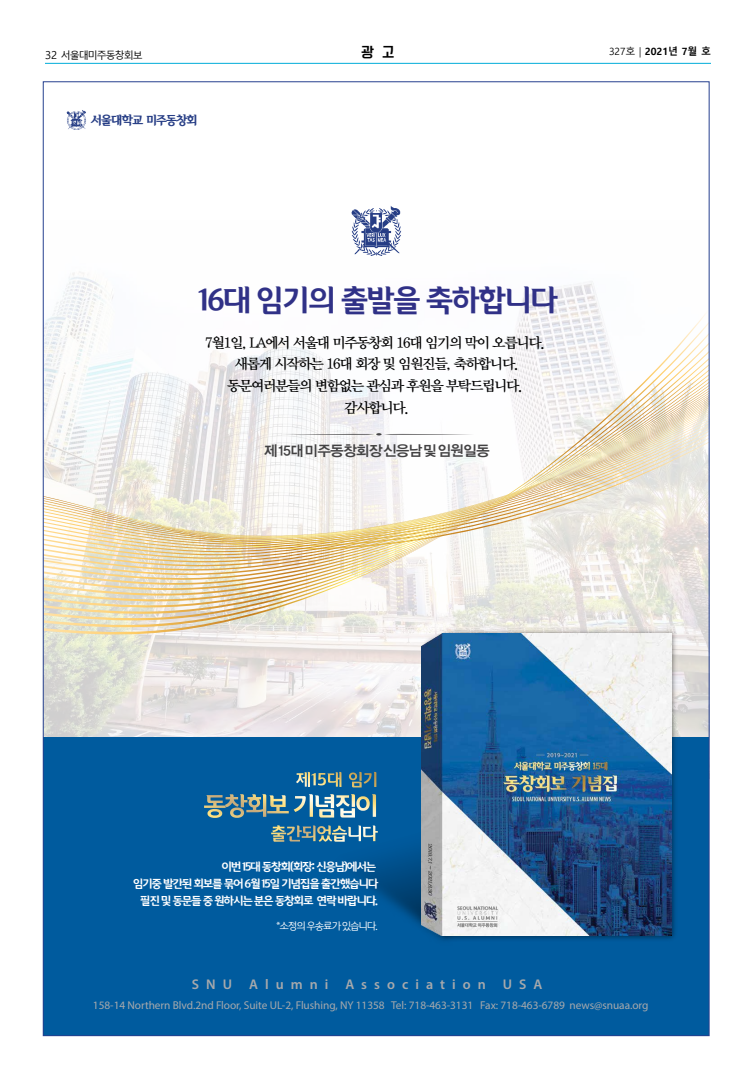
<style>
.page{position:relative;width:756px;height:1080px;background:#fff}
.page>*{position:absolute;margin:0;border:0;box-sizing:border-box;transform-origin:0 0}
.t1{font:700 29.8px "Auction Gothic";letter-spacing:-.075em;color:#303187}
.t2{font:14.5px "YDIYGO140 KS Cpc EUC H";letter-spacing:-.11em;color:#434243}
.t3{font:14.3px/21.5px "YDIY Mj O340";letter-spacing:-.1em;color:#000;text-align:center}
.t4{font:600 14.1px "Myriad Pro";letter-spacing:.5em;color:#a7a9ac}
.t5{font:13px "Korean YNSJG4 R";color:#000}
.t6{font:12.2px "Korean AMJ E";letter-spacing:-.1em;color:#263d85}
.t7{font:11.3px "Myriad Pro";letter-spacing:-.005em;color:#a7a9ac}
.t8{font:700 11.2px/17.1px "Auction Gothic";letter-spacing:-.11em;color:#fff;text-align:right}
.t9{font:700 10px "Malgun Gothic";color:#000}
.t10{font:300 10px "Auction Gothic";letter-spacing:-.11em;color:#fff}
.t11{font:10px "Malgun Gothic";letter-spacing:-.1em;color:#000}
.s1{font-size:11px}
.s2{font-weight:400}
</style>
<div class="page">
<hr style="left:45px;top:63px;width:666px;height:1px;background:#00acd9">
<img style="left:45px;top:273px;width:663px;height:464px">
<div style="left:43px;top:737px;width:666px;height:299px;background:#005b9e"></div>
<img style="left:351px;top:206px;width:51px;height:50px">
<img style="left:66px;top:110px;width:20px;height:20px">
<img style="left:308px;top:771px;width:83px;height:132px">
<img style="left:391px;top:598px;width:317px;height:343px">
<img style="left:422px;top:634px;width:250px;height:301px">
<svg style="left:204px;top:794px;width:172px;height:24px"></svg>
<svg style="left:296px;top:772px;width:45px;height:15px"></svg>
<svg style="left:349px;top:772px;width:27px;height:15px"></svg>
<svg style="left:45px;top:358px;width:663px;height:189px"></svg>
<svg style="left:45px;top:505px;width:455px;height:98px"></svg>
<svg style="left:45px;top:510px;width:445px;height:99px"></svg>
<svg style="left:45px;top:517px;width:432px;height:98px"></svg>
<svg style="left:45px;top:524px;width:419px;height:98px"></svg>
<svg style="left:45px;top:530px;width:407px;height:99px"></svg>
<svg style="left:45px;top:538px;width:392px;height:98px"></svg>
<svg style="left:437px;top:309px;width:271px;height:229px"></svg>
<svg style="left:271px;top:825px;width:107px;height:17px"></svg>
<p class="t11" style="left:45px;top:49px;width:99px"><span class="s1">32</span> 서울대미주동창회보</p>
<p class="t5" style="left:362px;top:46px;width:34px">광 고</p>
<p class="t9" style="left:609px;top:46px;width:103px"><span class="s2">327호 |</span> 2021년 7월 호</p>
<p class="t6" style="left:91px;top:113px;width:108px">서울대학교 미주동창회</p>
<h1 class="t1" style="left:198px;top:285px;width:361px">16대 임기의 출발을 축하합니다</h1>
<p class="t3" style="left:205px;top:332px;width:343px">7월1일, LA에서 서울대 미주동창회 16대 임기의 막이 오릅니다. 새롭게 시작하는 16대 회장 및 임원진들, 축하합니다. 동문여러분들의 변함없는 관심과 후원을 부탁드립니다. 감사합니다.</p>
<p class="t2" style="left:263px;top:444px;width:228px">제15대미주동창회장신응남및임원일동</p>
<p class="t8" style="left:133px;top:859px;width:247px">이번 15대 동창회(회장: 신응남)에서는<br>임기중 발간된 회보를 묶어 6월 15일 기념집을 출간했습니다 필진 및 동문들 중 원하시는 분은 동창회로 연락 바랍니다.</p>
<p class="t10" style="left:276px;top:920px;width:104px">*소정의 우송료가 있습니다.</p>
<p class="t4" style="left:192px;top:975px;width:352px">SNU Alumni Association USA</p>
<p class="t7" style="left:93px;top:999px;width:557px">158-14 Northern Blvd.2nd Floor, Suite UL-2, Flushing, NY 11358 Tel: 718-463-3131 Fax: 718-463-6789 news@snuaa.org</p>
</div>
